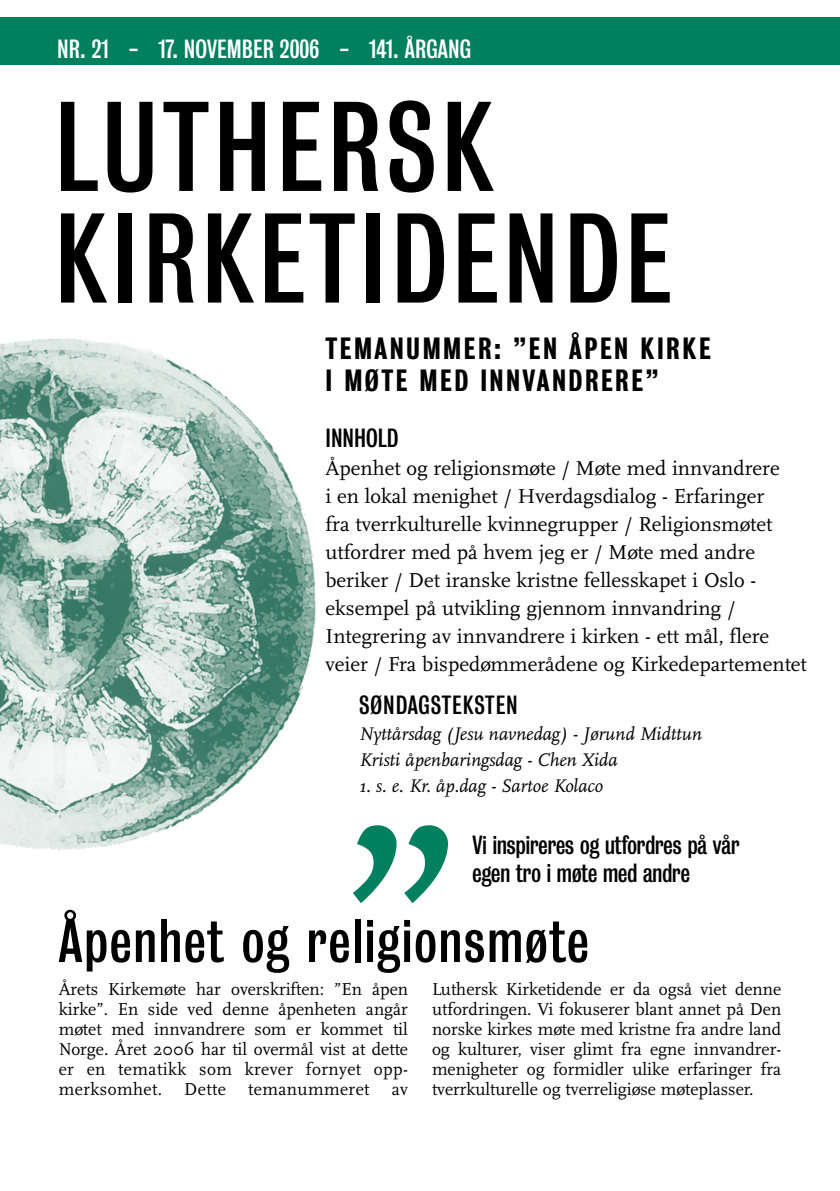
<style>
.page{position:relative;width:840px;height:1191px;background:#fff}
.page>*{position:absolute;margin:0;border:0;box-sizing:border-box;transform-origin:0 0}
.t1{font:330px "Scala";color:#00805f}
.t2{font:116px/111.6px "Bureau Grotesque Three Three";letter-spacing:.04em;color:#000}
.t3{font:56px "Bureau Grotesque Three Three";letter-spacing:.04em;color:#000}
.t4{font:28px/32px "Bureau Grotesque Three Five";letter-spacing:.09em;color:#000}
.t5{font:24px/28px "Bureau Grotesque Three Three";color:#000}
.t6{font:24px "Bureau Grotesque Three Three";letter-spacing:.005em;color:#fff}
.t7{font:24px "Bureau Grotesque Three Three";letter-spacing:.04em;color:#000}
.t8{font:21px/28px "Scala";color:#000}
.t9{font:italic 19px/26px "Scala";letter-spacing:-.005em;color:#000}
.t10{font:18px/20px "Scala";letter-spacing:.01em;color:#000;text-align:justify}
</style>
<div class="page">
<img style="left:0;top:338px;width:317px;height:513px">
<div style="left:0;top:17px;width:839px;height:47px;background:#00805f"></div>
<h3 class="t6" style="left:57px;top:35px;width:415px">NR. 21 - 17. NOVEMBER 2006 - 141. ÅRGANG</h3>
<h2 class="t2" style="left:54px;top:95px;width:618px">LUTHERSK<br>KIRKETIDENDE</h2>
<h3 class="t4" style="left:325px;top:333px;width:386px">TEMANUMMER: ”EN ÅPEN KIRKE<br>I MØTE MED INNVANDRERE”</h3>
<h3 class="t5" style="left:325px;top:425px;width:74px">INNHOLD</h3>
<p class="t8" style="left:325px;top:454px;width:482px">Åpenhet og religionsmøte / Møte med innvandrere<br>i en lokal menighet / Hverdagsdialog - Erfaringer<br>fra tverrkulturelle kvinnegrupper / Religionsmøtet utfordrer med på hvem jeg er / Møte med andre beriker / Det iranske kristne fellesskapet i Oslo - eksempel på utvikling gjennom innvandring / Integrering av innvandrere i kirken - ett mål, flere veier / Fra bispedømmerådene og Kirkedepartementet</p>
<h3 class="t7" style="left:359px;top:692px;width:160px">SØNDAGSTEKSTEN</h3>
<p class="t9" style="left:359px;top:721px;width:344px">Nyttårsdag (Jesu navnedag) - Jørund Midttun<br>Kristi åpenbaringsdag - Chen Xida</p>
<p class="t9" style="left:359px;top:773px;width:245px">1. s. e. Kr. åp.dag - Sartoe Kolaco</p>
<h1 class="t1" style="left:335px;top:552px;width:134px">„</h1>
<h3 class="t5" style="left:472px;top:832px;width:268px">Vi inspireres og utfordres på vår egen tro i møte med andre</h3>
<h3 class="t3" style="left:59px;top:910px;width:531px">Åpenhet og religionsmøte</h3>
<p class="t10" style="left:59px;top:979px;width:350px">Årets Kirkemøte har overskriften: ”En åpen kirke”. En side ved denne åpenheten angår møtet med innvandrere som er kommet til Norge. Året 2006 har til overmål vist at dette er en tematikk som krever fornyet opp&shy;merksomhet. Dette temanummeret av</p>
<p class="t10" style="left:432px;top:979px;width:350px">Luthersk Kirketidende er da også viet denne utfordringen. Vi fokuserer blant annet på Den norske kirkes møte med kristne fra andre land og kulturer, viser glimt fra egne innvandrer&shy;menigheter og formidler ulike erfaringer fra tverrkulturelle og tverreligiøse møteplasser.</p>
</div>
